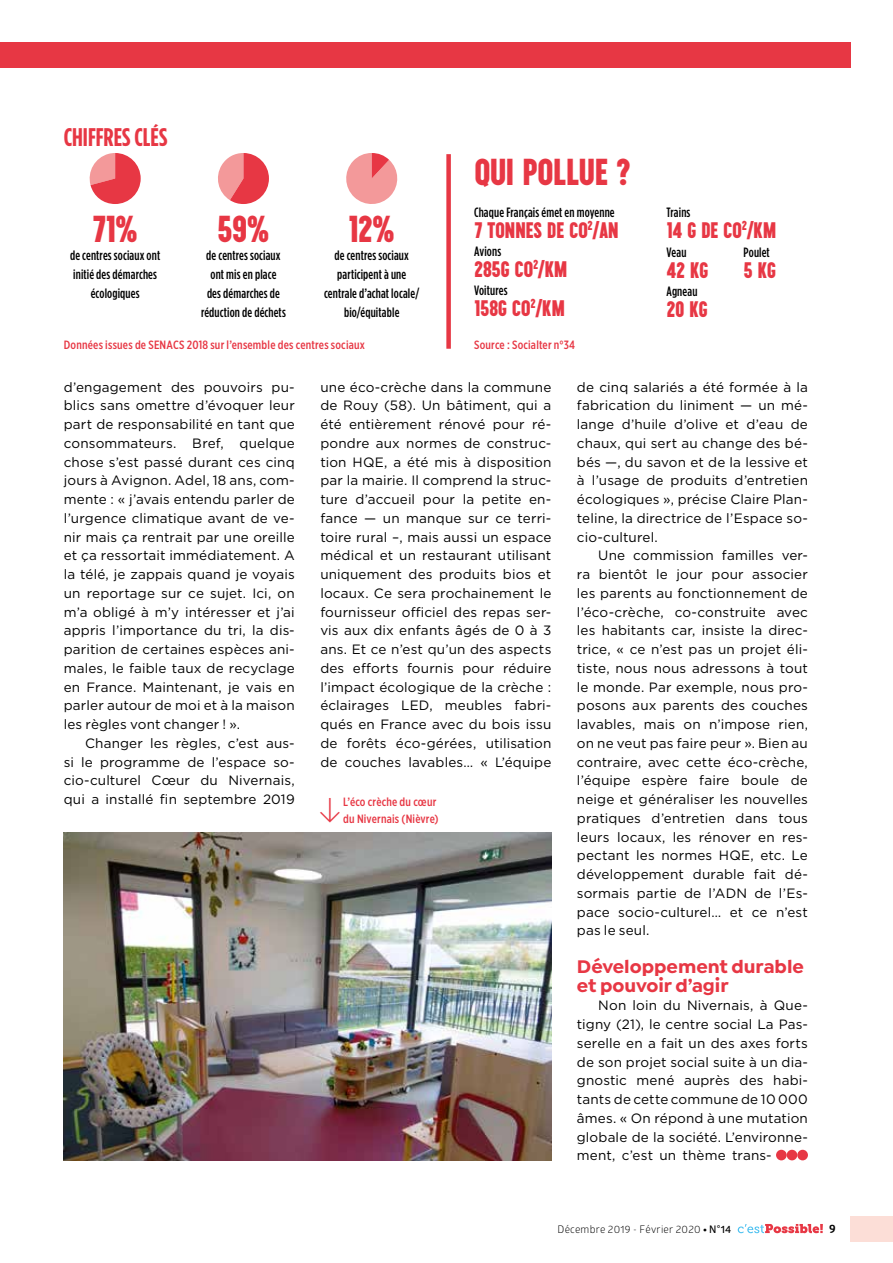
<style>
.page{position:relative;width:893px;height:1263px;background:#fff}
.page>*{position:absolute;margin:0;border:0;box-sizing:border-box;transform-origin:0 0}
.t1{font:300 48px "Glober";color:#e73744}
.t2{font:37.5px "Duotone";letter-spacing:-.03em;color:#e73744}
.t3{font:700 25.5px "Gotham Condensed";color:#e73744}
.t4{font:22.5px "Duotone";letter-spacing:-.025em;color:#e73744}
.t5{font:700 19.5px/18.8px "Isidora Sans";color:#e73744}
.t6{font:13.5px/18.8px "Gotham";letter-spacing:.01em;color:#000;text-align:justify}
.t7{font:500 13.5px/18.8px "Gotham Condensed";letter-spacing:.01em;color:#000;text-align:center}
.t8{font:500 12px/16.5px "Gotham X Narrow";letter-spacing:.015em;color:#e73744}
.t9{font:700 12px "Glober";color:#000}
.t10{font:10.5px "Glober";letter-spacing:.025em;color:#000}
.s1{font-weight:800}
.s2{font-weight:600}
</style>
<div class="page">
<div style="left:850px;top:1216px;width:43px;height:26px;background:#fcded7"></div>
<svg style="left:738px;top:1224px;width:85px;height:9px"></svg>
<img style="left:64px;top:833px;width:487px;height:327px">
<div style="left:797px;top:1150px;width:11px;height:10px;background:#e73744;border-radius:50%"></div>
<div style="left:787px;top:1150px;width:10px;height:10px;background:#e73744;border-radius:50%"></div>
<div style="left:776px;top:1150px;width:11px;height:10px;background:#e73744;border-radius:50%"></div>
<div style="left:0;top:43px;width:850px;height:25px;background:#e73744"></div>
<svg style="left:89px;top:153px;width:52px;height:51px"></svg>
<svg style="left:218px;top:153px;width:51px;height:51px"></svg>
<svg style="left:346px;top:153px;width:52px;height:51px"></svg>
<div style="left:446px;top:154px;width:5px;height:195px;background:#e73744"></div>
<h3 class="t3" style="left:64px;top:122px;width:105px">CHIFFRES CLÉS</h3>
<h2 class="t2" style="left:92px;top:209px;width:48px">71%</h2>
<p class="t7" style="left:70px;top:246px;width:92px">de centres sociaux ont initié des démarches écologiques</p>
<h2 class="t2" style="left:217px;top:209px;width:54px">59%</h2>
<p class="t7" style="left:201px;top:246px;width:86px">de centres sociaux ont mis en place<br>des démarches de réduction de déchets</p>
<h2 class="t2" style="left:348px;top:209px;width:49px">12%</h2>
<p class="t7" style="left:324px;top:246px;width:97px">de centres sociaux participent à une centrale d’achat locale/ bio/équitable</p>
<h2 class="t2" style="left:474px;top:152px;width:158px">QUI POLLUE ?</h2>
<p class="t7" style="left:474px;top:203px;width:142px">Chaque Français émet en moyenne</p>
<h3 class="t4" style="left:474px;top:218px;width:146px">7 TONNES DE CO<sup>2</sup>/AN</h3>
<p class="t7" style="left:474px;top:242px;width:29px">Avions</p>
<h3 class="t4" style="left:474px;top:257px;width:95px">285G CO<sup>2</sup>/KM</h3>
<p class="t7" style="left:474px;top:281px;width:35px">Voitures</p>
<h3 class="t4" style="left:474px;top:296px;width:92px">158G CO<sup>2</sup>/KM</h3>
<p class="t8" style="left:64px;top:336px;width:303px">Données issues de SENACS 2018 sur l’ensemble des centres sociaux</p>
<p class="t8" style="left:474px;top:336px;width:103px">Source : Socialter n°34</p>
<p class="t7" style="left:666px;top:203px;width:25px">Trains</p>
<h3 class="t4" style="left:666px;top:218px;width:111px">14 G DE CO<sup>2</sup>/KM</h3>
<p class="t7" style="left:666px;top:242px;width:21px">Veau</p>
<h3 class="t4" style="left:666px;top:258px;width:43px">42 KG</h3>
<p class="t7" style="left:666px;top:281px;width:32px">Agneau</p>
<h3 class="t4" style="left:666px;top:297px;width:43px">20 KG</h3>
<p class="t7" style="left:744px;top:242px;width:28px">Poulet</p>
<h3 class="t4" style="left:744px;top:258px;width:34px">5 KG</h3>
<p class="t6" style="left:64px;top:377px;width:233px">d’engagement des pouvoirs pu&shy;blics sans omettre d’évoquer leur part de responsabilité en tant que consommateurs. Bref, quelque chose s’est passé durant ces cinq jours à Avignon. Adel, 18 ans, com&shy;mente : « j’avais entendu parler de l’urgence climatique avant de ve&shy;nir mais ça rentrait par une oreille et ça ressortait immédiatement. A la télé, je zappais quand je voyais un reportage sur ce sujet. Ici, on m’a obligé à m’y intéresser et j’ai appris l’importance du tri, la dis&shy;parition de certaines espèces ani&shy;males, le faible taux de recyclage en France. Maintenant, je vais en parler autour de moi et à la maison les règles vont changer ! ».</p>
<p class="t6" style="left:64px;top:733px;width:233px;text-indent:21px">Changer les règles, c’est aus&shy;si le programme de l’espace so&shy;cio-culturel Cœur du Nivernais, qui a installé fin septembre 2019</p>
<p class="t6" style="left:320px;top:377px;width:233px">une éco-crèche dans la commune de Rouy (58). Un bâtiment, qui a été entièrement rénové pour ré&shy;pondre aux normes de construc&shy;tion HQE, a été mis à disposition par la mairie. Il comprend la struc&shy;ture d’accueil pour la petite en&shy;fance — un manque sur ce terri&shy;toire rural –, mais aussi un espace médical et un restaurant utilisant uniquement des produits bios et locaux. Ce sera prochainement le fournisseur officiel des repas ser&shy;vis aux dix enfants âgés de 0 à 3 ans. Et ce n’est qu’un des aspects des efforts fournis pour réduire l’impact écologique de la crèche : éclairages LED, meubles fabri&shy;qués en France avec du bois issu de forêts éco-gérées, utilisation de couches lavables… « L’équipe</p>
<p class="t6" style="left:577px;top:377px;width:233px">de cinq salariés a été formée à la fabrication du liniment — un mé&shy;lange d’huile d’olive et d’eau de chaux, qui sert au change des bé&shy;bés —, du savon et de la lessive et à l’usage de produits d’entretien écologiques », précise Claire Plan&shy;teline, la directrice de l’Espace so&shy;cio-culturel.</p>
<p class="t6" style="left:577px;top:546px;width:233px;text-indent:21px">Une commission familles ver&shy;ra bientôt le jour pour associer les parents au fonctionnement de l’éco-crèche, co-construite avec les habitants car, insiste la direc&shy;trice, « ce n’est pas un projet éli&shy;tiste, nous nous adressons à tout le monde. Par exemple, nous pro&shy;posons aux parents des couches lavables, mais on n’impose rien, on ne veut pas faire peur ». Bien au contraire, avec cette éco-crèche, l’équipe espère faire boule de neige et généraliser les nouvelles pratiques d’entretien dans tous leurs locaux, les rénover en res&shy;pectant les normes HQE, etc. Le développement durable fait dé&shy;sormais partie de l’ADN de l’Es&shy;pace socio-culturel… et ce n’est pas le seul.</p>
<h3 class="t5" style="left:577px;top:957px;width:229px">Développement durable et pouvoir d’agir</h3>
<p class="t6" style="left:577px;top:996px;width:233px;text-indent:21px">Non loin du Nivernais, à Que&shy;tigny (21), le centre social La Pas&shy;serelle en a fait un des axes forts de son projet social suite à un dia&shy;gnostic mené auprès des habi&shy;tants de cette commune de 10 000 âmes. « On répond à une mutation globale de la société. L’environne&shy;ment, c’est un thème trans-</p>
<h1 class="t1" style="left:318px;top:777px;width:25px">↓</h1>
<p class="t8" style="left:343px;top:794px;width:97px">L’éco crèche du cœur du Nivernais (Nièvre)</p>
<p class="t10" style="left:557px;top:1222px;width:175px">Décembre 2019 - Février 2020 <span class="s1">•</span> <span class="s2">N°14</span></p>
<p class="t9" style="left:829px;top:1220px;width:8px">9</p>
</div>
